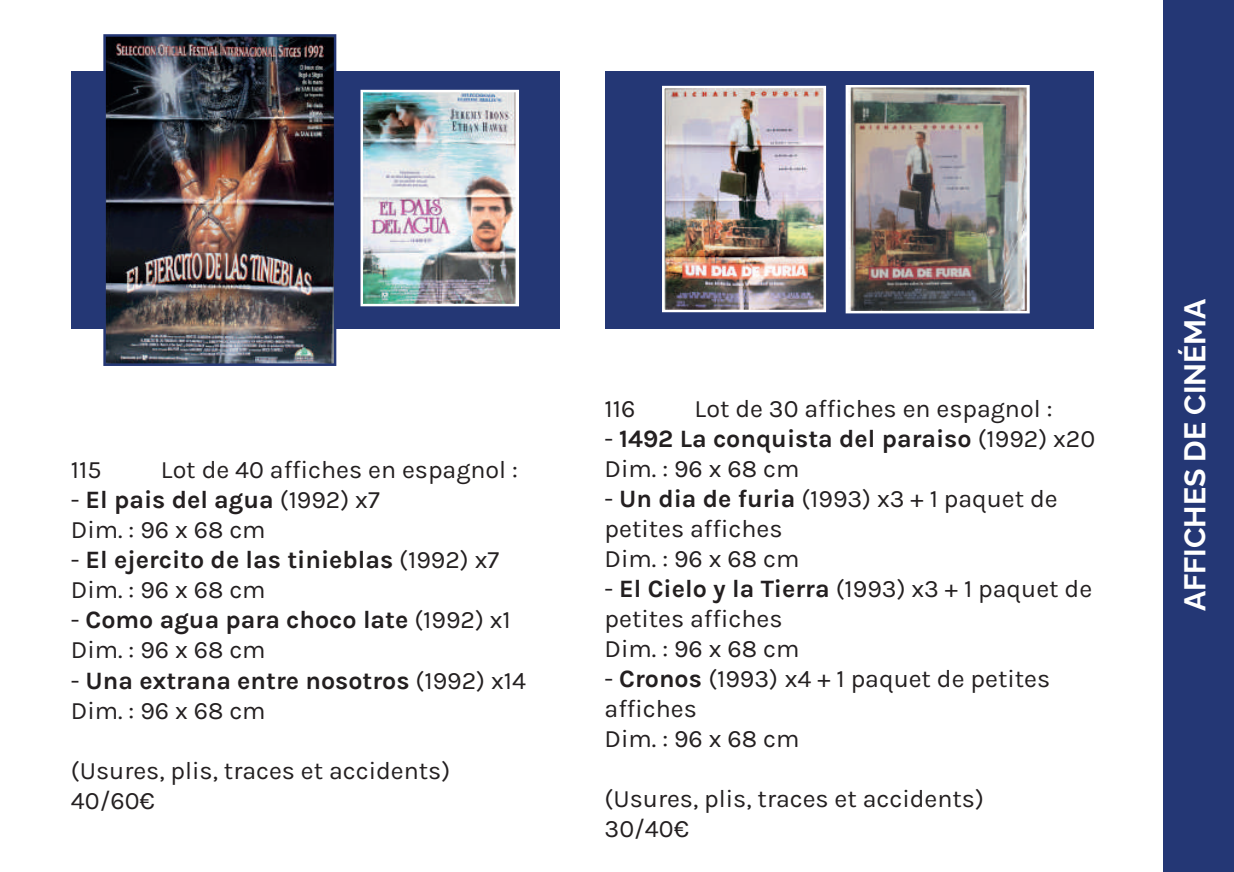
<style>
.page{position:relative;width:1234px;height:872px;background:#fff}
.page>*{position:absolute;margin:0;border:0;box-sizing:border-box;transform-origin:0 0}
.t1{font:700 30px "Raleway";color:#fff}
.t2{font:25px/30px "Karla";color:#231f20}
.t3{font:700 25px/30px "Karla";color:#231f20}
.s1{font-weight:700}
.s2{font-weight:400}
</style>
<div class="page">
<div style="left:1162px;top:0;width:71px;height:872px;background:#243775"></div>
<div style="left:604px;top:71px;width:489px;height:257px;background:#243775"></div>
<div style="left:71px;top:71px;width:488px;height:257px;background:#243775"></div>
<img style="left:106px;top:37px;width:227px;height:326px">
<div style="left:103px;top:34px;width:233px;height:332px;border:2px solid #243775"></div>
<img style="left:363px;top:93px;width:153px;height:210px">
<div style="left:360px;top:90px;width:159px;height:216px;border:2px solid #fff"></div>
<img style="left:665px;top:89px;width:157px;height:220px">
<div style="left:662px;top:86px;width:163px;height:226px;border:2px solid #fff"></div>
<img style="left:848px;top:88px;width:178px;height:222px">
<div style="left:845px;top:85px;width:184px;height:228px;border:2px solid #fff"></div>
<p class="t2" style="left:71px;top:454px;width:32px">115</p>
<p class="t2" style="left:161px;top:454px;width:358px">Lot de 40 affiches en espagnol :</p>
<p class="t2" style="left:71px;top:484px;width:310px">- <span class="s1">El pais del agua</span> (1992) x7<br>Dim. : 96 x 68 cm</p>
<p class="t3" style="left:71px;top:544px;width:430px"><span class="s2">-</span> El ejercito de las tinieblas <span class="s2">(1992) x7<br>Dim. : 96 x 68 cm</span></p>
<p class="t2" style="left:71px;top:604px;width:441px">- <span class="s1">Como agua para choco late</span> (1992) x1<br>Dim. : 96 x 68 cm</p>
<p class="t3" style="left:71px;top:664px;width:456px"><span class="s2">-</span> Una extrana entre nosotros <span class="s2">(1992) x14<br>Dim. : 96 x 68 cm</span></p>
<p class="t2" style="left:71px;top:754px;width:381px">(Usures, plis, traces et accidents)<br>40/60€</p>
<p class="t2" style="left:604px;top:392px;width:32px">116</p>
<p class="t2" style="left:694px;top:392px;width:359px">Lot de 30 affiches en espagnol :</p>
<p class="t3" style="left:604px;top:422px;width:492px"><span class="s2">-</span> 1492 La conquista del paraiso <span class="s2">(1992) x20<br>Dim. : 96 x 68 cm</span></p>
<p class="t2" style="left:604px;top:482px;width:454px">- <span class="s1">Un dia de furia</span> (1993) x3 + 1 paquet de petites affiches<br>Dim. : 96 x 68 cm</p>
<p class="t2" style="left:604px;top:572px;width:489px">- <span class="s1">El Cielo y la Tierra</span> (1993) x3 + 1 paquet de petites affiches<br>Dim. : 96 x 68 cm</p>
<p class="t2" style="left:604px;top:662px;width:447px">- <span class="s1">Cronos</span> (1993) x4 + 1 paquet de petites affiches<br>Dim. : 96 x 68 cm</p>
<p class="t2" style="left:604px;top:782px;width:381px">(Usures, plis, traces et accidents)<br>30/40€</p>
<p class="t1" style="left:1170px;top:611px;width:314px;rotate:-90deg">AFFICHES DE CINÉMA</p>
</div>
